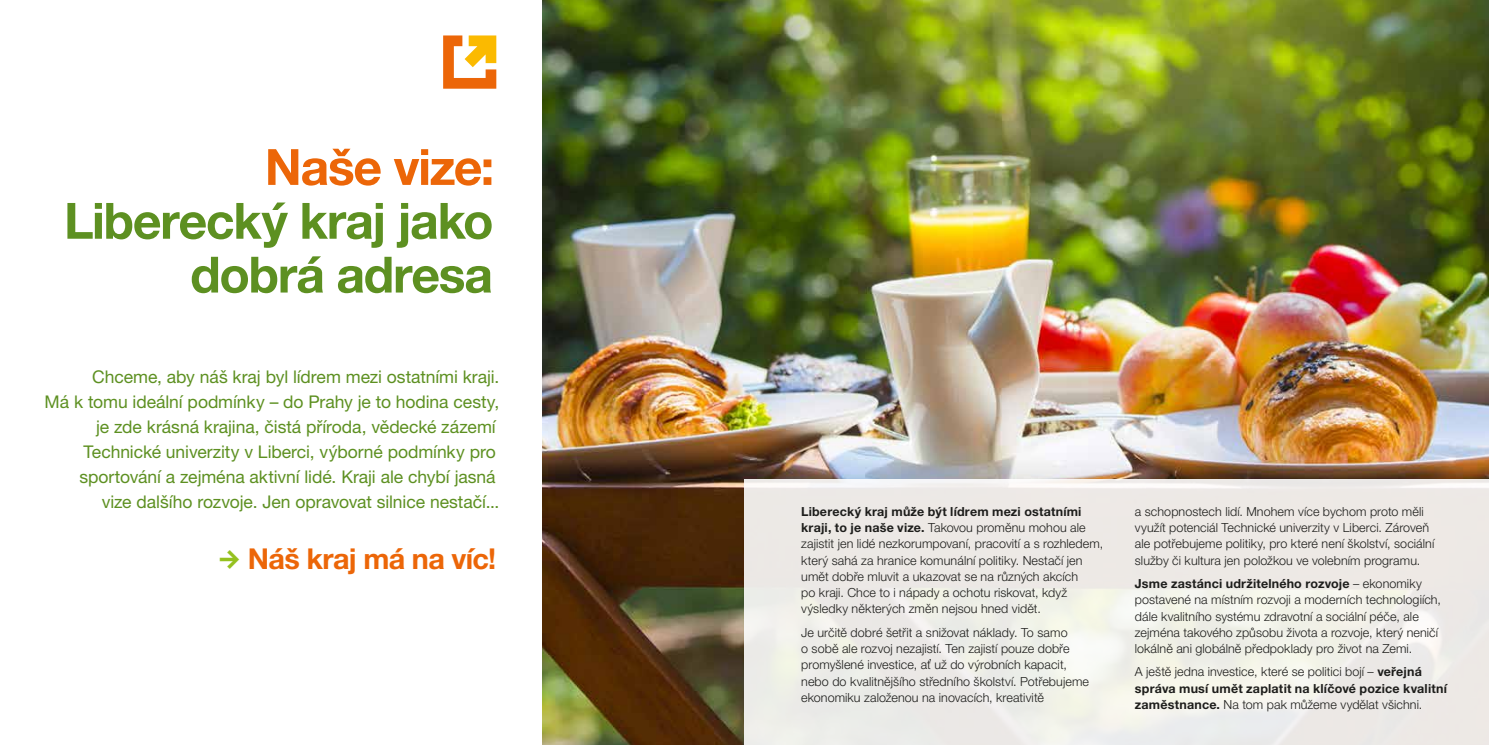
<style>
.page{position:relative;width:1489px;height:745px;background:#fff}
.page>*{position:absolute;margin:0;border:0;box-sizing:border-box;transform-origin:0 0}
.t1{font:700 50px/53.8px "Helvetica Neue CE";letter-spacing:-.025em;color:#5d9021;text-align:right}
.t2{font:700 50px "Helvetica Neue CE";letter-spacing:-.025em;color:#ec6608}
.t3{font:700 28.75px "Helvetica Neue CE";letter-spacing:-.02em;color:#ec6608}
.t4{font:17.5px/25px "Helvetica Neue CE";letter-spacing:-.005em;color:#5d9021;text-align:right}
.t5{font:300 12.5px/16.2px "Helvetica Neue CE";letter-spacing:.005em;color:#1d1d1b}
.s1{font-weight:700}
</style>
<div class="page">
<svg style="left:443px;top:35px;width:53px;height:54px"></svg>
<img style="left:542px;top:0;width:946px;height:744px">
<div style="left:744px;top:479px;width:744px;height:265px;background:linear-gradient(to right,#edece8,#efede8)"></div>
<h1 class="t2" style="left:265px;top:136px;width:231px">Naše vize:</h1>
<h1 class="t1" style="left:64px;top:194px;width:431px">Liberecký kraj jako dobrá adresa</h1>
<p class="t4" style="left:45px;top:364px;width:456px">Chceme, aby náš kraj byl lídrem mezi ostatními kraji.<br>Má k tomu ideální podmínky – do Prahy je to hodina cesty, je zde krásná krajina, čistá příroda, vědecké zázemí Technické univerzity v Liberci, výborné podmínky pro sportování a zejména aktivní lidé. Kraji ale chybí jasná<br>vize dalšího rozvoje. Jen opravovat silnice nestačí...</p>
<h2 class="t3" style="left:248px;top:540px;width:250px">Náš kraj má na víc!</h2>
<p class="t5" style="left:801px;top:503px;width:303px"><span class="s1">Liberecký kraj může být lídrem mezi ostatními kraji, to je naše vize.</span> Takovou proměnu mohou ale zajistit jen lidé nezkorumpovaní, pracovití a s rozhledem, který sahá za hranice komunální politiky. Nestačí jen umět dobře mluvit a ukazovat se na různých akcích<br>po kraji. Chce to i nápady a ochotu riskovat, když výsledky některých změn nejsou hned vidět.</p>
<p class="t5" style="left:801px;top:624px;width:289px">Je určitě dobré šetřit a snižovat náklady. To samo<br>o sobě ale rozvoj nezajistí. Ten zajistí pouze dobře promyšlené investice, ať už do výrobních kapacit, nebo do kvalitnějšího středního školství. Potřebujeme ekonomiku založenou na inovacích, kreativitě</p>
<p class="t5" style="left:1134px;top:503px;width:301px">a schopnostech lidí. Mnohem více bychom proto měli využít potenciál Technické univerzity v Liberci. Zároveň ale potřebujeme politiky, pro které není školství, sociální služby či kultura jen položkou ve volebním programu.</p>
<p class="t5" style="left:1134px;top:575px;width:307px"><span class="s1">Jsme zastánci udržitelného rozvoje</span> – ekonomiky postavené na místním rozvoji a moderních technologiích, dále kvalitního systému zdravotní a sociální péče, ale zejména takového způsobu života a rozvoje, který neničí lokálně ani globálně předpoklady pro život na Zemi.</p>
<p class="t5" style="left:1134px;top:663px;width:313px">A ještě jedna investice, které se politici bojí – <span class="s1">veřejná správa musí umět zaplatit na klíčové pozice kvalitní zaměstnance.</span> Na tom pak můžeme vydělat všichni.</p>
</div>
